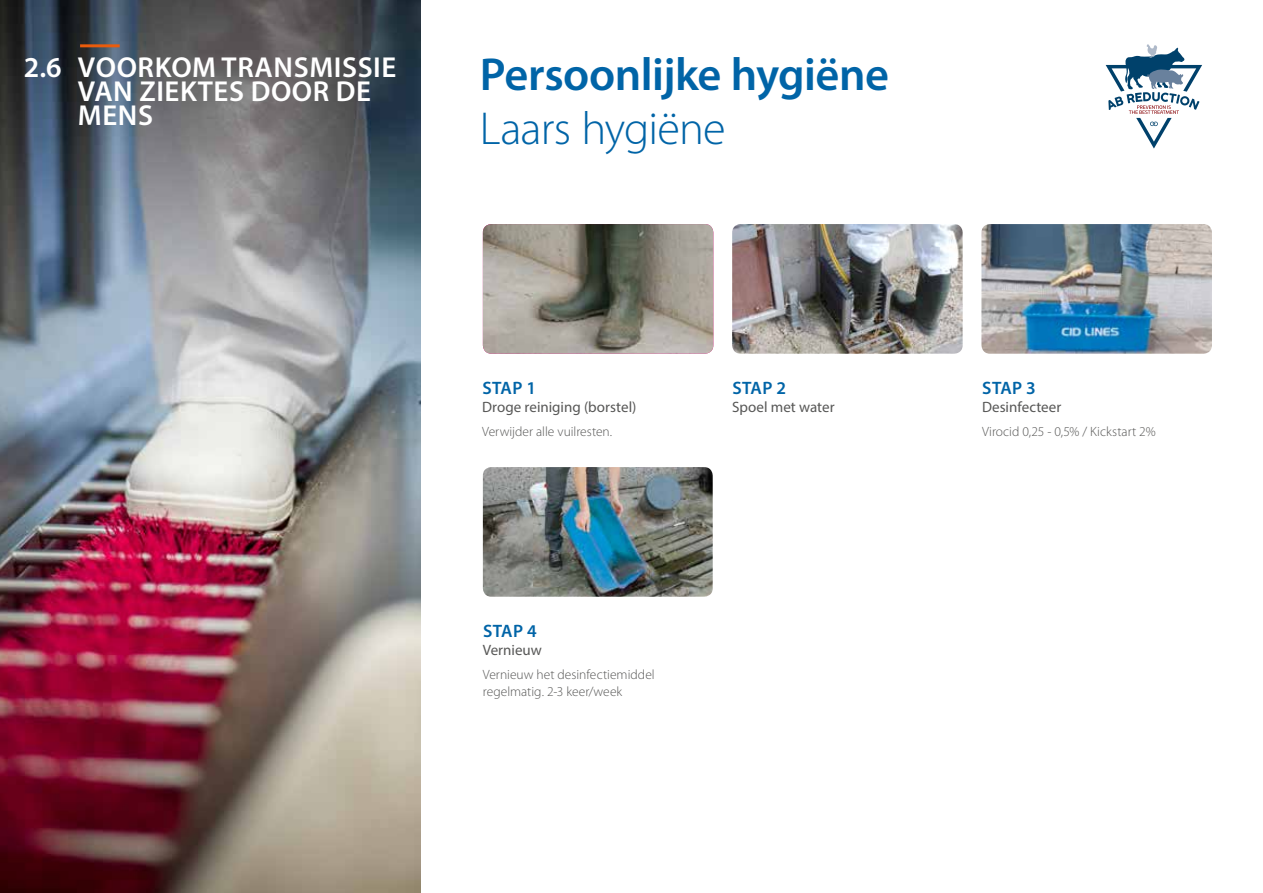
<style>
.page{position:relative;width:1263px;height:893px;background:#fff}
.page>*{position:absolute;margin:0;border:0;box-sizing:border-box;transform-origin:0 0}
.t1{font:600 46.35px "Myriad Pro";letter-spacing:-.015em;color:#0064a7}
.t2{font:300 46.35px "Myriad Pro";letter-spacing:-.02em;color:#0064a7}
.t3{font:600 28.95px/24px "Myriad Pro";letter-spacing:.02em;color:#fff}
.t4{font:600 18px "Myriad Pro";letter-spacing:.02em;color:#0064a7}
.t5{font:15px "Myriad Pro";color:#575756}
.t6{font:300 13.5px/16.2px "Myriad Pro";color:#575756}
</style>
<div class="page">
<img style="left:0;top:0;width:421px;height:893px">
<svg style="left:1106px;top:44px;width:96px;height:105px"></svg>
<hr style="left:80px;top:44px;width:40px;height:3px;background:#ea5b0b">
<img style="left:483px;top:224px;width:230px;height:130px">
<img style="left:732px;top:224px;width:231px;height:130px">
<img style="left:981px;top:224px;width:231px;height:130px">
<img style="left:483px;top:467px;width:230px;height:130px">
<h2 class="t3" style="left:78px;top:55px;width:320px;text-indent:-54px">2.6 VOORKOM TRANSMISSIE<br>VAN ZIEKTES DOOR DE<br>MENS</h2>
<h1 class="t1" style="left:480px;top:45px;width:411px">Persoonlijke hygiëne</h1>
<h1 class="t2" style="left:480px;top:103px;width:247px">Laars hygiëne</h1>
<h3 class="t4" style="left:482px;top:376px;width:55px">STAP 1</h3>
<p class="t5" style="left:482px;top:397px;width:156px">Droge reiniging (borstel)</p>
<p class="t6" style="left:482px;top:424px;width:132px">Verwijder alle vuilresten.</p>
<h3 class="t4" style="left:483px;top:619px;width:55px">STAP 4</h3>
<p class="t5" style="left:483px;top:640px;width:61px">Vernieuw</p>
<p class="t6" style="left:483px;top:667px;width:173px">Vernieuw het desinfectiemiddel regelmatig. 2-3 keer/week</p>
<h3 class="t4" style="left:732px;top:376px;width:55px">STAP 2</h3>
<p class="t5" style="left:732px;top:397px;width:104px">Spoel met water</p>
<h3 class="t4" style="left:982px;top:376px;width:55px">STAP 3</h3>
<p class="t5" style="left:982px;top:397px;width:81px">Desinfecteer</p>
<p class="t6" style="left:982px;top:424px;width:175px">Virocid 0,25 - 0,5% / Kickstart 2%</p>
</div>
